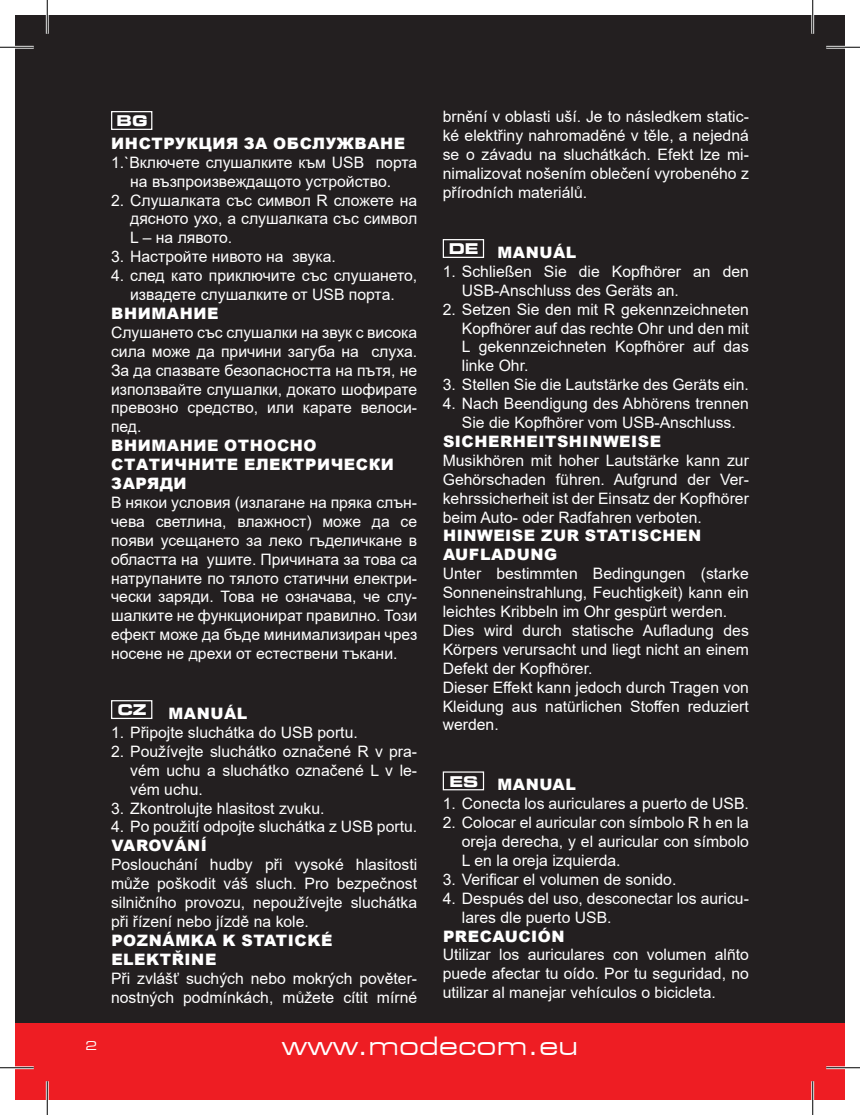
<style>
.page{position:relative;width:860px;height:1115px;background:#fff}
.page>*{position:absolute;margin:0;border:0;box-sizing:border-box;transform-origin:0 0}
.t1{font:25.2px "Square 721 Ex EU";color:#fff}
.t2{font:15.75px/18.9px "Arial";color:#fff;text-align:justify}
.t3{font:900 15.75px/18.9px "Arial";letter-spacing:.035em;color:#fff}
.t4{font:700 14.62px "Square 721 Ex EU";color:#fff}
.t5{font:12.15px "Square 721 Ex EU";color:#fff}
</style>
<div class="page">
<div style="left:15px;top:15px;width:829px;height:1085px;background:#231f20"></div>
<div style="left:15px;top:1023px;width:829px;height:77px;background:#ee1d23"></div>
<div style="left:111px;top:111px;width:41px;height:19px;border:1px solid #fff"></div>
<div style="left:111px;top:700px;width:41px;height:19px;border:1px solid #fff"></div>
<div style="left:443px;top:239px;width:41px;height:19px;border:1px solid #fff"></div>
<div style="left:443px;top:771px;width:41px;height:19px;border:1px solid #fff"></div>
<hr style="left:0;top:46px;width:34px;height:3px;background:#fff">
<hr style="left:826px;top:46px;width:34px;height:3px;background:#fff">
<hr style="left:0;top:1066px;width:34px;height:3px;background:#fff">
<hr style="left:826px;top:1066px;width:34px;height:3px;background:#fff">
<hr style="left:46px;top:0;width:3px;height:34px;background:#fff">
<hr style="left:46px;top:1081px;width:3px;height:34px;background:#fff">
<hr style="left:811px;top:0;width:3px;height:34px;background:#fff">
<hr style="left:811px;top:1081px;width:3px;height:34px;background:#fff">
<hr style="left:0;top:47px;width:34px;height:1px;background:#000">
<hr style="left:826px;top:47px;width:34px;height:1px;background:#000">
<hr style="left:0;top:1067px;width:34px;height:1px;background:#000">
<hr style="left:826px;top:1067px;width:34px;height:1px;background:#000">
<hr style="left:47px;top:0;width:1px;height:34px;background:#000">
<hr style="left:47px;top:1081px;width:1px;height:34px;background:#000">
<hr style="left:812px;top:0;width:1px;height:34px;background:#000">
<hr style="left:812px;top:1081px;width:1px;height:34px;background:#000">
<p class="t4" style="left:117px;top:112px;width:32px">BG</p>
<p class="t3" style="left:111px;top:133px;width:295px">ИНСТРУКЦИЯ ЗА ОБСЛУЖВАНЕ</p>
<p class="t2" style="left:111px;top:153px;width:308px;text-align:center">1.`Включете слушалките към USB порта на възпроизвеждащото устройство.</p>
<p class="t2" style="left:130px;top:190px;width:289px;text-indent:-19px">2. Слушалката със символ R сложете на дясното ухо, a слушалката със символ L – на лявото.</p>
<p class="t2" style="left:111px;top:247px;width:226px">3. Настройте нивото на звука.</p>
<p class="t2" style="left:111px;top:266px;width:308px;text-align:center">4. след като приключите със слушането, извадете слушалките от USB порта.</p>
<p class="t3" style="left:111px;top:303px;width:109px">ВНИМАНИЕ</p>
<p class="t2" style="left:111px;top:323px;width:308px">Слушането със слушалки на звук с висока сила може да причини загуба на слуха.<br>За да спазвате безопасността на пътя, не използвайте слушалки, докато шофирате превозно средство, или карате велоси&shy;пед.</p>
<p class="t3" style="left:111px;top:436px;width:284px">ВНИМАНИЕ ОТНОСНО<br>СТАТИЧНИТЕ ЕЛЕКТРИЧЕСКИ<br>ЗАРЯДИ</p>
<p class="t2" style="left:111px;top:493px;width:308px">В някои условия (излагане на пряка слън&shy;чева светлина, влажност) може да се появи усещането за леко гъделичкане в областта на ушите. Причината за това са натрупаните по тялото статични електри&shy;чески заряди. Това не означава, че слу&shy;шалките не функционират правилно. Този ефект може да бъде минимализиран чрез носене не дрехи от естествени тъкани.</p>
<p class="t4" style="left:117px;top:701px;width:31px">CZ</p>
<p class="t3" style="left:168px;top:703px;width:80px">MANUÁL</p>
<p class="t2" style="left:111px;top:723px;width:248px">1. Připojte sluchátka do USB portu.</p>
<p class="t2" style="left:130px;top:742px;width:289px;text-indent:-19px">2. Používejte sluchátko označené R v pra&shy;vém uchu a sluchátko označené L v le&shy;vém uchu.</p>
<p class="t2" style="left:111px;top:798px;width:215px">3. Zkontrolujte hlasitost zvuku.</p>
<p class="t2" style="left:111px;top:817px;width:308px">4. Po použití odpojte sluchátka z USB portu.</p>
<p class="t3" style="left:111px;top:836px;width:97px">VAROVÁNÍ</p>
<p class="t2" style="left:111px;top:855px;width:308px">Poslouchání hudby při vysoké hlasitosti může poškodit váš sluch. Pro bezpečnost silničního provozu, nepoužívejte sluchátka při řízení nebo jízdě na kole.</p>
<p class="t3" style="left:111px;top:930px;width:223px">POZNÁMKA K STATICKÉ<br>ELEKTŘINE</p>
<p class="t2" style="left:111px;top:969px;width:308px">Při zvlášť suchých nebo mokrých pověter&shy;nostných podmínkách, můžete cítit mírné</p>
<p class="t2" style="left:443px;top:107px;width:308px">brnění v oblasti uší. Je to následkem static&shy;ké elektřiny nahromaděné v těle, a nejedná se o závadu na sluchátkách. Efekt lze mi&shy;nimalizovat nošením oblečení vyrobeného z přírodních materiálů.</p>
<p class="t3" style="left:449px;top:242px;width:129px"><sup>DE</sup> MANUÁL</p>
<p class="t2" style="left:462px;top:262px;width:288px;text-indent:-19px">1. Schließen Sie die Kopfhörer an den<br>USB-Anschluss des Geräts an.</p>
<p class="t2" style="left:462px;top:300px;width:289px;text-indent:-19px">2. Setzen Sie den mit R gekennzeichneten Kopfhörer auf das rechte Ohr und den mit L gekennzeichneten Kopfhörer auf das linke Ohr.</p>
<p class="t2" style="left:443px;top:375px;width:308px">3. Stellen Sie die Lautstärke des Geräts ein.</p>
<p class="t2" style="left:443px;top:394px;width:308px;text-align:center">4. Nach Beendigung des Abhörens trennen<br>Sie die Kopfhörer vom USB-Anschluss.</p>
<p class="t3" style="left:443px;top:431px;width:220px">SICHERHEITSHINWEISE</p>
<p class="t2" style="left:443px;top:451px;width:308px">Musikhören mit hoher Lautstärke kann zur Gehörschaden führen. Aufgrund der Ver&shy;kehrssicherheit ist der Einsatz der Kopfhörer beim Auto- oder Radfahren verboten.</p>
<p class="t3" style="left:443px;top:526px;width:260px">HINWEISE ZUR STATISCHEN<br>AUFLADUNG</p>
<p class="t2" style="left:443px;top:564px;width:308px;text-align:left">Unter bestimmten Bedingungen (starke Sonneneinstrahlung, Feuchtigkeit) kann ein leichtes Kribbeln im Ohr gespürt werden.<br>Dies wird durch statische Aufladung des Körpers verursacht und liegt nicht an einem Defekt der Kopfhörer.<br>Dieser Effekt kann jedoch durch Tragen von Kleidung aus natürlichen Stoffen reduziert werden.</p>
<p class="t3" style="left:449px;top:775px;width:128px"><sup>ES</sup> MANUAL</p>
<p class="t2" style="left:443px;top:794px;width:308px">1. Conecta los auriculares a puerto de USB.</p>
<p class="t2" style="left:462px;top:813px;width:288px;text-indent:-19px">2. Colocar el auricular con símbolo R h en la oreja derecha, y el auricular con símbolo L en la oreja izquierda.</p>
<p class="t2" style="left:443px;top:870px;width:235px">3. Verificar el volumen de sonido.</p>
<p class="t2" style="left:462px;top:889px;width:288px;text-indent:-19px">4. Después del uso, desconectar los auricu&shy;lares dle puerto USB.</p>
<p class="t3" style="left:443px;top:926px;width:123px">PRECAUCIÓN</p>
<p class="t2" style="left:443px;top:945px;width:308px">Utilizar los auriculares con volumen alñto puede afectar tu oído. Por tu seguridad, no utilizar al manejar vehículos o bicicleta.</p>
<p class="t5" style="left:86px;top:1038px;width:13px">2</p>
<h1 class="t1" style="left:282px;top:1031px;width:298px">www.modecom.eu</h1>
</div>
